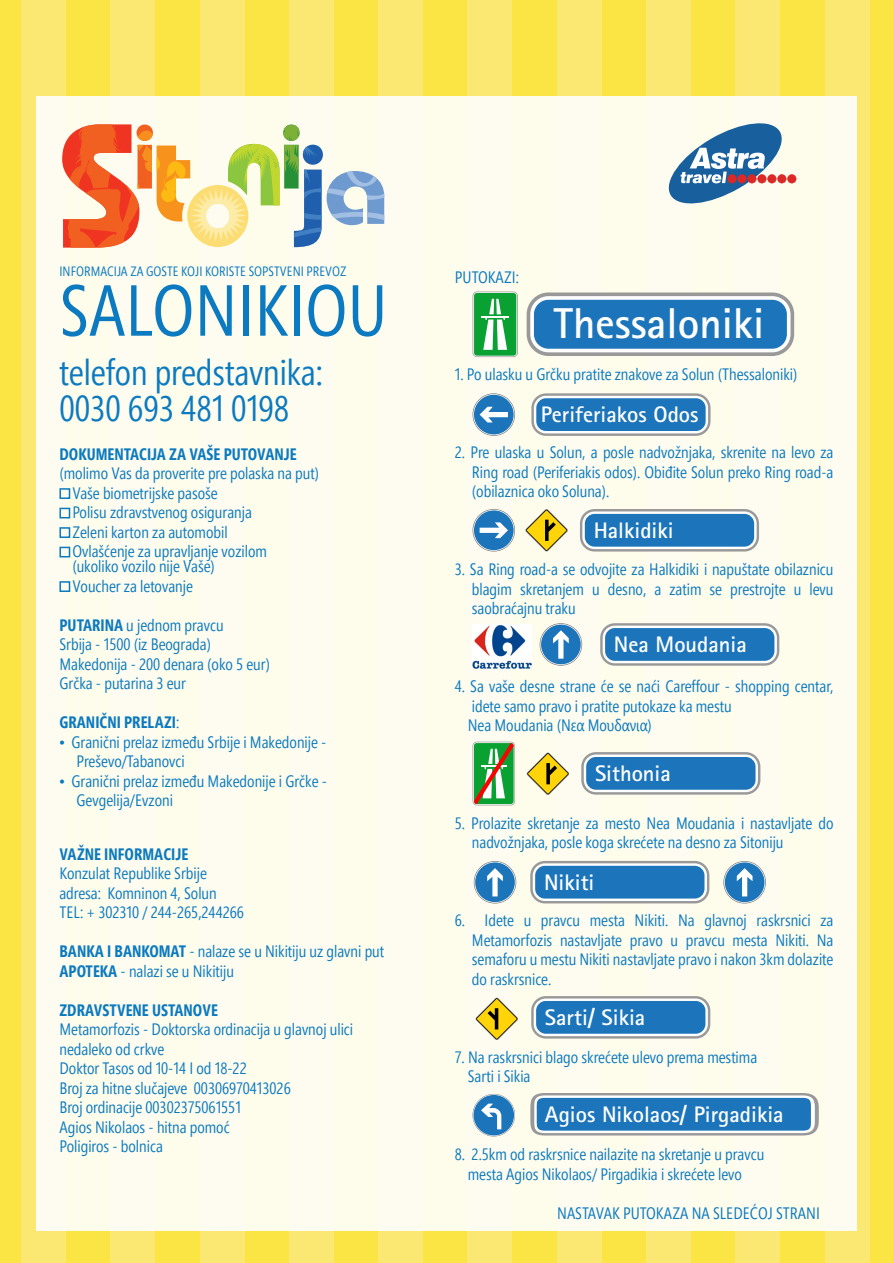
<style>
.page{position:relative;width:893px;height:1263px;background:#fbe544}
.page>*{position:absolute;margin:0;border:0;box-sizing:border-box;transform-origin:0 0}
.t1{font:72px "Segoe Pro Cond";color:#0b7ac0}
.t2{font:700 43.2px "Rotis Sans Serif";color:#fff}
.t3{font:36px/36px "Segoe Pro Cond";color:#0b7ac0}
.t4{font:700 22.5px "Rotis Sans Serif";color:#fff}
.t5{font:16.5px/19.5px "Segoe Pro Cond";color:#0b7ac0}
.t6{font:700 16.5px "Segoe Pro Cond";color:#0b7ac0}
.t7{font:13.5px "Segoe Pro Cond";color:#0b7ac0}
.s1{font-weight:700}
.s2{font-weight:400}
</style>
<div class="page">
<div style="left:21px;top:0;width:45px;height:1263px;background:#fae872"></div>
<div style="left:110px;top:0;width:45px;height:1263px;background:#fae872"></div>
<div style="left:200px;top:0;width:44px;height:1263px;background:#fae872"></div>
<div style="left:289px;top:0;width:45px;height:1263px;background:#fae872"></div>
<div style="left:378px;top:0;width:45px;height:1263px;background:#fae872"></div>
<div style="left:468px;top:0;width:44px;height:1263px;background:#fae872"></div>
<div style="left:557px;top:0;width:45px;height:1263px;background:#fae872"></div>
<div style="left:646px;top:0;width:45px;height:1263px;background:#fae872"></div>
<div style="left:735px;top:0;width:45px;height:1263px;background:#fae872"></div>
<div style="left:825px;top:0;width:44px;height:1263px;background:#fae872"></div>
<div style="left:36px;top:97px;width:821px;height:1134px;background:#fefcf0"></div>
<div style="left:59px;top:488px;width:11px;height:11px;border:2px solid #0b7ac0"></div>
<div style="left:59px;top:508px;width:11px;height:10px;border:2px solid #0b7ac0"></div>
<div style="left:59px;top:527px;width:11px;height:11px;border:2px solid #0b7ac0"></div>
<div style="left:59px;top:547px;width:11px;height:10px;border:2px solid #0b7ac0"></div>
<div style="left:59px;top:581px;width:11px;height:11px;border:2px solid #0b7ac0"></div>
<svg style="left:473px;top:291px;width:45px;height:66px"></svg>
<div style="left:473px;top:292px;width:44px;height:64px;background:#d6e3da;border-radius:4px"></div>
<div style="left:474px;top:293px;width:42px;height:63px;background:#0aa133;border-radius:3px"></div>
<hr style="left:481px;top:316px;width:28px;height:2px;background:#fff">
<svg style="left:483px;top:299px;width:24px;height:51px"></svg>
<svg style="left:527px;top:292px;width:267px;height:64px;background:#a3a3a2"></svg>
<svg style="left:530px;top:296px;width:260px;height:56px;fill:#fff"></svg>
<div style="left:534px;top:300px;width:253px;height:49px;background:#1c75ba;border-radius:15px"></div>
<svg style="left:531px;top:393px;width:179px;height:43px"></svg>
<div style="left:534px;top:396px;width:174px;height:37px;background:#fff;border-radius:12px"></div>
<div style="left:536px;top:398px;width:170px;height:33px;background:#1c75ba;border-radius:10px"></div>
<div style="left:580px;top:509px;width:179px;height:42px;background:#999;border-radius:15px"></div>
<svg style="left:582px;top:511px;width:175px;height:38px"></svg>
<div style="left:585px;top:514px;width:169px;height:33px;background:#1c75ba;border-radius:10px"></div>
<svg style="left:472px;top:393px;width:43px;height:43px"></svg>
<svg style="left:473px;top:394px;width:41px;height:41px"></svg>
<div style="left:474px;top:395px;width:40px;height:39px;background:#1c75ba;border-radius:50%"></div>
<svg style="left:480px;top:407px;width:28px;height:15px"></svg>
<svg style="left:472px;top:509px;width:43px;height:42px"></svg>
<svg style="left:473px;top:510px;width:41px;height:41px"></svg>
<div style="left:474px;top:510px;width:40px;height:40px;background:#1c75ba;border-radius:50%"></div>
<svg style="left:480px;top:522px;width:28px;height:16px"></svg>
<svg style="left:600px;top:623px;width:179px;height:43px"></svg>
<div style="left:603px;top:626px;width:174px;height:37px;background:#fff;border-radius:12px"></div>
<div style="left:605px;top:628px;width:169px;height:33px;background:#1c75ba;border-radius:10px"></div>
<svg style="left:581px;top:752px;width:179px;height:43px"></svg>
<div style="left:584px;top:754px;width:174px;height:38px;background:#fff;border-radius:12px"></div>
<div style="left:586px;top:757px;width:169px;height:33px;background:#1c75ba;border-radius:10px"></div>
<div style="left:530px;top:861px;width:179px;height:42px;background:#999;border-radius:15px"></div>
<svg style="left:533px;top:863px;width:174px;height:38px"></svg>
<div style="left:535px;top:866px;width:169px;height:32px;background:#1c75ba;border-radius:10px"></div>
<svg style="left:531px;top:996px;width:179px;height:42px"></svg>
<div style="left:534px;top:998px;width:174px;height:38px;background:#fff;border-radius:12px"></div>
<div style="left:536px;top:1001px;width:169px;height:33px;background:#1c75ba;border-radius:10px"></div>
<div style="left:530px;top:1093px;width:289px;height:42px;background:#999;border-radius:15px"></div>
<div style="left:534px;top:1095px;width:281px;height:38px;background:linear-gradient(to right,#f2f7fb,#f3f8fb);border-radius:12px"></div>
<div style="left:536px;top:1098px;width:275px;height:32px;background:#1c75ba"></div>
<svg style="left:540px;top:623px;width:42px;height:43px"></svg>
<svg style="left:540px;top:624px;width:41px;height:41px"></svg>
<div style="left:541px;top:625px;width:40px;height:39px;background:#1c75ba;border-radius:50%"></div>
<svg style="left:553px;top:630px;width:16px;height:29px"></svg>
<svg style="left:474px;top:861px;width:42px;height:42px"></svg>
<svg style="left:474px;top:862px;width:42px;height:41px"></svg>
<div style="left:475px;top:862px;width:40px;height:40px;background:#1c75ba;border-radius:50%"></div>
<svg style="left:487px;top:868px;width:16px;height:28px"></svg>
<svg style="left:723px;top:861px;width:43px;height:42px"></svg>
<svg style="left:724px;top:862px;width:41px;height:41px"></svg>
<div style="left:725px;top:862px;width:39px;height:40px;background:#1c75ba;border-radius:50%"></div>
<svg style="left:737px;top:868px;width:15px;height:28px"></svg>
<svg style="left:526px;top:752px;width:43px;height:43px"></svg>
<svg style="left:475px;top:997px;width:43px;height:43px"></svg>
<svg style="left:525px;top:509px;width:43px;height:43px"></svg>
<div style="left:472px;top:742px;width:43px;height:63px;background:#b8b8b5;border-radius:4px"></div>
<div style="left:473px;top:742px;width:41px;height:63px;background:#dde2de;border-radius:4px"></div>
<svg style="left:474px;top:743px;width:40px;height:61px;background:#58a156"></svg>
<img style="left:472px;top:625px;width:59px;height:44px">
<svg style="left:473px;top:1094px;width:42px;height:42px"></svg>
<div style="left:474px;top:1095px;width:40px;height:40px;background:#1c75ba;border-radius:50%"></div>
<svg style="left:481px;top:1104px;width:20px;height:25px"></svg>
<svg style="left:62px;top:124px;width:322px;height:124px"></svg>
<svg style="left:668px;top:123px;width:128px;height:81px"></svg>
<p class="t7" style="left:59px;top:263px;width:95px">INFORMACIJA za gost</p>
<p class="t7" style="left:173px;top:263px;width:45px">e koji korist</p>
<p class="t7" style="left:240px;top:263px;width:107px">e SOPSTVENI PREVOZ</p>
<h1 class="t1" style="left:59px;top:266px;width:284px">SALONIKIOU</h1>
<h3 class="t3" style="left:59px;top:355px;width:265px">telefon predstavnika:<br>0030 693 481 0198</h3>
<p class="t6" style="left:59px;top:443px;width:20px">DOKUMEN</p>
<p class="t6" style="left:124px;top:443px;width:15px">TACIJA</p>
<p class="t6" style="left:169px;top:443px;width:88px">ZA VAŠE PUTOVANJE</p>
<p class="t5" style="left:72px;top:464px;width:248px;text-indent:-13px">(molimo Vas da proverite pre polaska na put)<br>Vaše biometrijske pasoše<br>Polisu zdravstvenog osiguranja<br>Zeleni karton za automobil<br>Ovlašćenje za upravljanje vozilom</p>
<p class="t5" style="left:72px;top:557px;width:144px">(ukoliko vozilo nije Vaše)<br>Voucher za letovanje</p>
<p class="t5" style="left:59px;top:615px;width:212px"><span class="s1">PUTARINA</span> u jednom pravcu<br>Srbija - 1500 (iz Beograda)<br>Makedonija - 200 denara (oko 5 eur)<br>Grčka - putarina 3 eur</p>
<p class="t6" style="left:59px;top:712px;width:121px">GRANIČNI PRELAZI<span class="s2">:</span></p>
<p class="t5" style="left:76px;top:732px;width:251px;text-indent:-17px">• Granični prelaz između Srbije i Makedonije -<br>Preševo/Tabanovci</p>
<p class="t5" style="left:76px;top:771px;width:252px;text-indent:-17px">• Granični prelaz između Makedonije i Grčke -<br>Gevgelija/Evzoni</p>
<p class="t6" style="left:59px;top:843px;width:130px">VAŽNE INFORMACIJE</p>
<p class="t5" style="left:59px;top:864px;width:186px">Konzulat Republike Srbije adresa: Komninon 4, Solun<br>Tel: + 302310 / 244-265,244266</p>
<p class="t6" style="left:59px;top:941px;width:74px">BANKA I BANKOMA</p>
<p class="t5" style="left:59px;top:942px;width:326px;text-indent:119px"><span class="s1">T</span> - nalaze se u Nikitiju uz glavni put<br><span class="s1">APOTEKA</span> - nalazi se u Nikitiju</p>
<p class="t6" style="left:59px;top:999px;width:160px">ZDRAVSTVENE USTANOVE</p>
<p class="t5" style="left:59px;top:1020px;width:295px">Metamorfozis - Doktorska ordinacija u glavnoj ulici nedaleko od crkve<br>Doktor Tasos od 10-14 I od 18-22<br>Broj za hitne slučajeve 00306970413026<br>Broj ordinacije 00302375061551<br>Agios Nikolaos - hitna pomoć<br>Poligiros - bolnica</p>
<p class="t5" style="left:455px;top:267px;width:66px">Putokazi:</p>
<h2 class="t2" style="left:554px;top:296px;width:212px">Thessaloniki</h2>
<p class="t5" style="left:455px;top:365px;width:344px">1. Po ulasku u Grčku pratite znakove za Solun (Thessaloniki)</p>
<h3 class="t4" style="left:541px;top:400px;width:159px">Periferiakos Odos</h3>
<p class="t5" style="left:472px;top:443px;width:363px;text-align:justify;text-indent:-17px">2. Pre ulaska u Solun, a posle nadvožnjaka, skrenite na levo za Ring road (Periferiakis odos). Obiđite Solun preko Ring road-a (obilaznica oko Soluna).</p>
<h3 class="t4" style="left:594px;top:516px;width:81px">Halkidiki</h3>
<p class="t5" style="left:472px;top:560px;width:363px;text-align:justify;text-indent:-17px">3. Sa Ring road-a se odvojite za Halkidiki i napuštate obilaznicu blagim skretanjem u desno, a zatim se prestrojte u levu saobraćajnu traku</p>
<h3 class="t4" style="left:614px;top:630px;width:134px">Nea Moudania</h3>
<p class="t5" style="left:468px;top:677px;width:367px;text-indent:-13px">4. Sa vaše desne strane će se naći Careffour - shopping centar, idete samo pravo i pratite putokaze ka mestu<br>Nea Moudania (Νεα Μουδανια)</p>
<h3 class="t4" style="left:595px;top:759px;width:77px">Sithonia</h3>
<p class="t5" style="left:472px;top:813px;width:363px;text-indent:-17px">5. Prolazite skretanje za mesto Nea Moudania i nastavljate do nadvožnjaka, posle koga skrećete na desno za Sitoniju</p>
<h3 class="t4" style="left:544px;top:868px;width:52px">Nikiti</h3>
<p class="t5" style="left:472px;top:911px;width:363px;text-align:justify;text-indent:-17px">6. Idete u pravcu mesta Nikiti. Na glavnoj raskrsnici za Metamorfozis nastavljate pravo u pravcu mesta Nikiti. Na semaforu u mestu Nikiti nastavljate pravo i nakon 3km dolazite do raskrsnice.</p>
<h3 class="t4" style="left:545px;top:1003px;width:102px">Sarti/ Sikia</h3>
<p class="t5" style="left:468px;top:1047px;width:291px;text-indent:-13px">7. Na raskrsnici blago skrećete ulevo prema mestima<br>Sarti i Sikia</p>
<h3 class="t4" style="left:545px;top:1100px;width:240px">Agios Nikolaos/ Pirgadikia</h3>
<p class="t5" style="left:455px;top:1145px;width:311px;text-align:center">8. 2.5km od raskrsnice nailazite na skretanje u pravcu mesta Agios Nikolaos/ Pirgadikia i skrećete levo</p>
<p class="t5" style="left:557px;top:1203px;width:264px">NASTAVAK PUTOKAZA NA SLE DEĆOJ STRANI</p>
</div>
